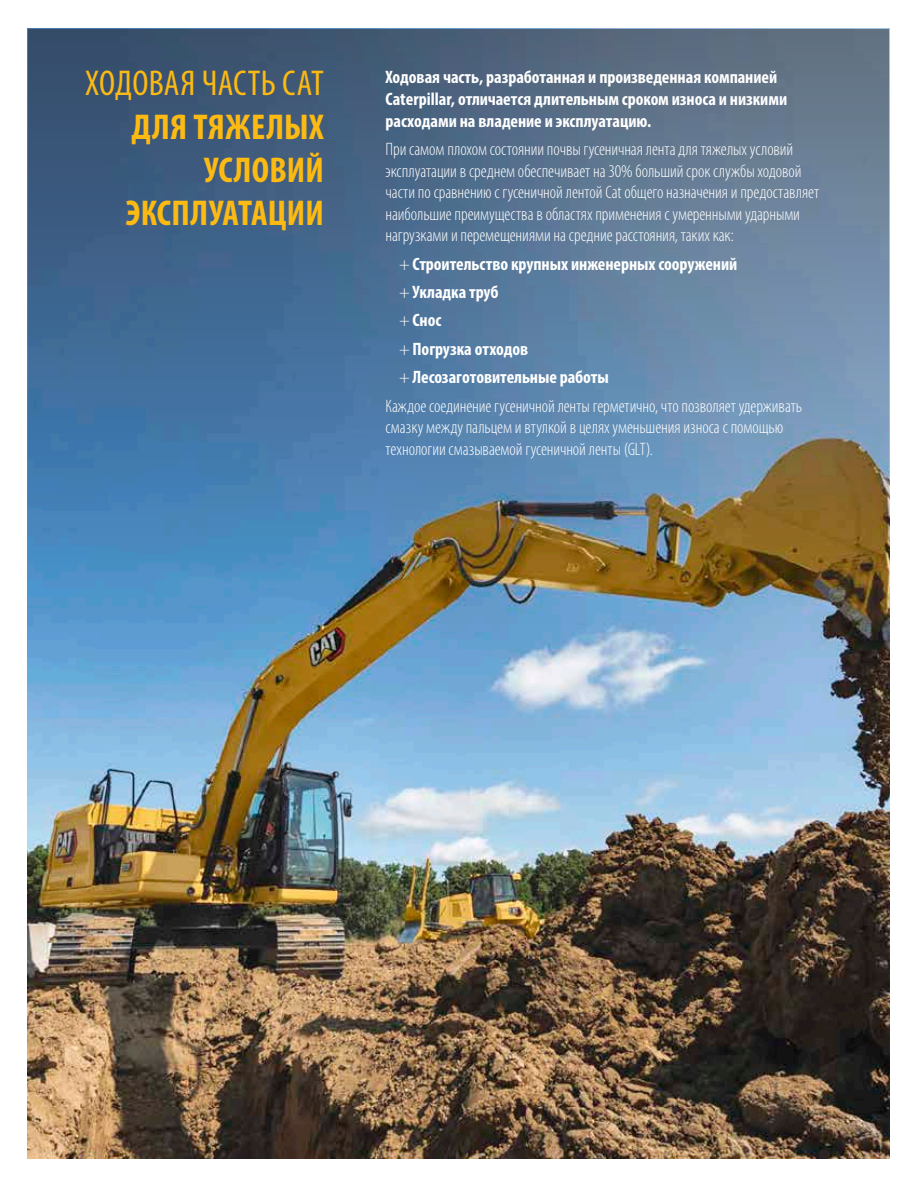
<style>
.page{position:relative;width:918px;height:1188px;background:#fff}
.page>*{position:absolute;margin:0;border:0;box-sizing:border-box;transform-origin:0 0}
.t1{font:700 condensed 36px/43.2px "Myriad Pro";letter-spacing:.005em;color:#fcba13;text-align:right}
.t2{font:condensed 36px "Myriad Pro";letter-spacing:.005em;color:#fcba13}
.t3{font:300 condensed 18px/21.6px "Myriad Pro";letter-spacing:-.005em;color:#fff}
.t4{font:700 condensed 18px/21.6px "Myriad Pro";letter-spacing:-.005em;color:#fff}
.s1{font-weight:300}
</style>
<div class="page">
<img style="left:28px;top:624px;width:861px;height:534px">
<svg style="left:28px;top:29px;width:861px;height:595px;background:#587690"></svg>
<h1 class="t2" style="left:85px;top:62px;width:240px">ХОДОВАЯ ЧАСТЬ CAT</h1>
<h1 class="t1" style="left:126px;top:104px;width:200px">ДЛЯ ТЯЖЕЛЫХ<br>УСЛОВИЙ<br>ЭКСПЛУАТАЦИИ</h1>
<p class="t4" style="left:386px;top:66px;width:403px">Ходовая часть, разработанная и произведенная компанией<br>Caterpillar, отличается длительным сроком износа и низкими расходами на владение и эксплуатацию.</p>
<p class="t3" style="left:386px;top:138px;width:435px">При самом плохом состоянии почвы гусеничная лента для тяжелых условий эксплуатации в среднем обеспечивает на 30% больший срок службы ходовой части по сравнению с гусеничной лентой Cat общего назначения и предоставляет наибольшие преимущества в областях применения с умеренными ударными нагрузками и перемещениями на средние расстояния, таких как:</p>
<p class="t4" style="left:399px;top:253px;width:340px"><span class="s1">+</span> Строительство крупных инженерных сооружений</p>
<p class="t4" style="left:399px;top:281px;width:101px"><span class="s1">+</span> Укладка труб</p>
<p class="t4" style="left:399px;top:309px;width:44px"><span class="s1">+</span> Снос</p>
<p class="t4" style="left:399px;top:338px;width:131px"><span class="s1">+</span> Погрузка отходов</p>
<p class="t4" style="left:399px;top:366px;width:211px"><span class="s1">+</span> Лесозаготовительные работы</p>
<p class="t3" style="left:386px;top:395px;width:418px">Каждое соединение гусеничной ленты герметично, что позволяет удерживать</p>
<p class="t3" style="left:386px;top:416px;width:399px">смазку между пальцем и втулкой в целях уменьшения износа с помощью технологии смазываемой гусеничной ленты (GLT).</p>
</div>
